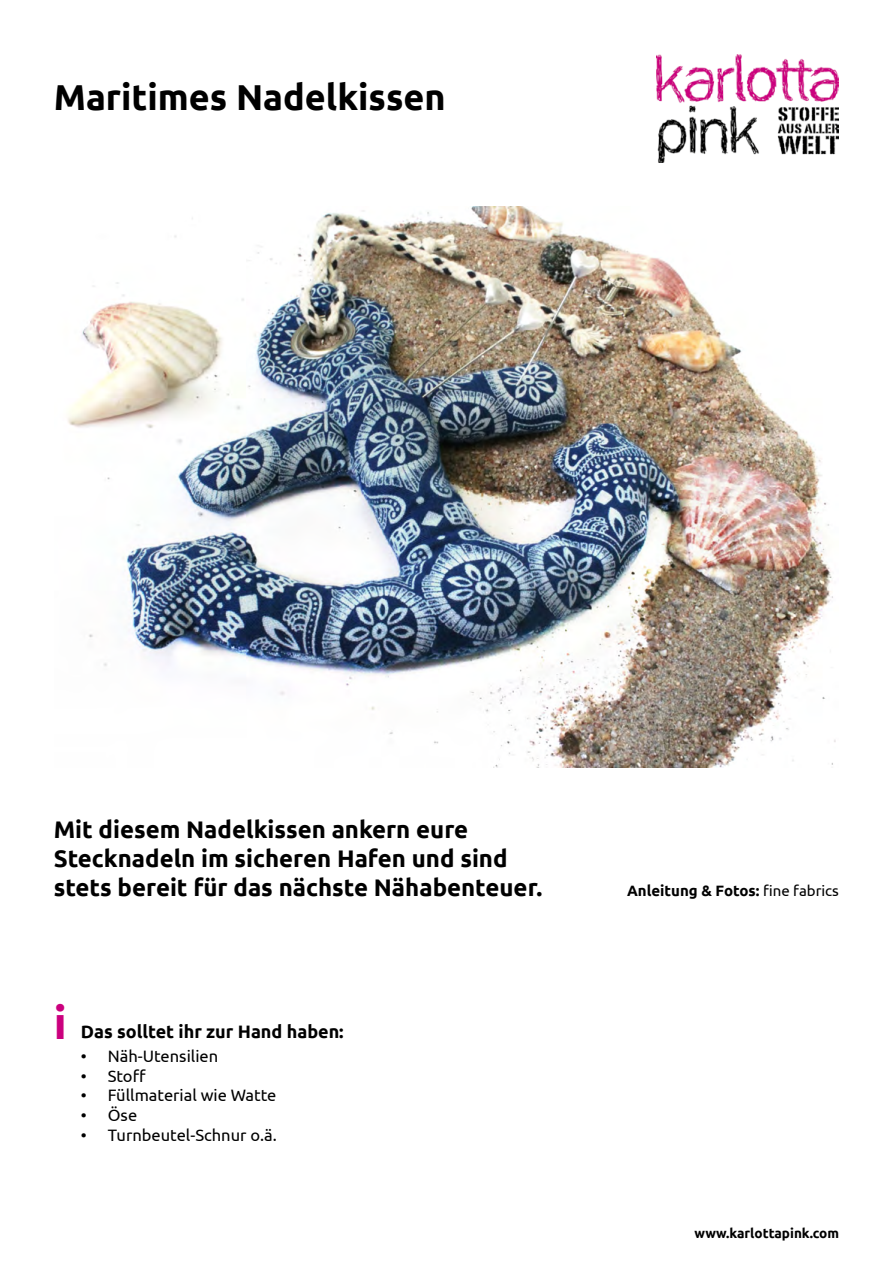
<style>
.page{position:relative;width:893px;height:1263px;background:#fff}
.page>*{position:absolute;margin:0;border:0;box-sizing:border-box;transform-origin:0 0}
.t1{font:700 45px "Ubuntu";color:#cb007e}
.t2{font:700 36px "Ubuntu";color:#000}
.t3{font:700 24px/28.8px "Ubuntu";color:#000}
.t4{font:700 18px "Ubuntu";color:#000}
.t5{font:16.5px "Ubuntu";color:#000}
.t6{font:700 15px "Ubuntu";color:#000}
.t7{font:700 13.5px "Ubuntu";color:#000}
.s1{font-weight:400}
</style>
<div class="page">
<img style="left:657px;top:54px;width:182px;height:108px">
<img style="left:68px;top:206px;width:768px;height:561px">
<h2 class="t2" style="left:54px;top:76px;width:394px">Maritimes Nadelkissen</h2>
<p class="t3" style="left:54px;top:815px;width:490px">Mit diesem Nadelkissen ankern eure<br>Stecknadeln im sicheren Hafen und sind stets bereit für das nächste Nähabenteuer.</p>
<h1 class="t1" style="left:54px;top:995px;width:15px">i</h1>
<p class="t4" style="left:81px;top:1020px;width:264px">Das solltet ihr zur Hand haben:</p>
<p class="t5" style="left:81px;top:1046px;width:139px">• Näh-Utensilien</p>
<p class="t5" style="left:81px;top:1066px;width:66px">• Stoff</p>
<p class="t5" style="left:81px;top:1085px;width:197px">• Füllmaterial wie Watte</p>
<p class="t5" style="left:81px;top:1105px;width:58px">• Öse</p>
<p class="t5" style="left:81px;top:1125px;width:198px">• Turnbeutel-Schnur o.ä.</p>
<p class="t6" style="left:627px;top:881px;width:213px">Anleitung &amp; Fotos: <span class="s1">fine fabrics</span></p>
<p class="t7" style="left:695px;top:1225px;width:146px">www.karlottapink.com</p>
</div>
